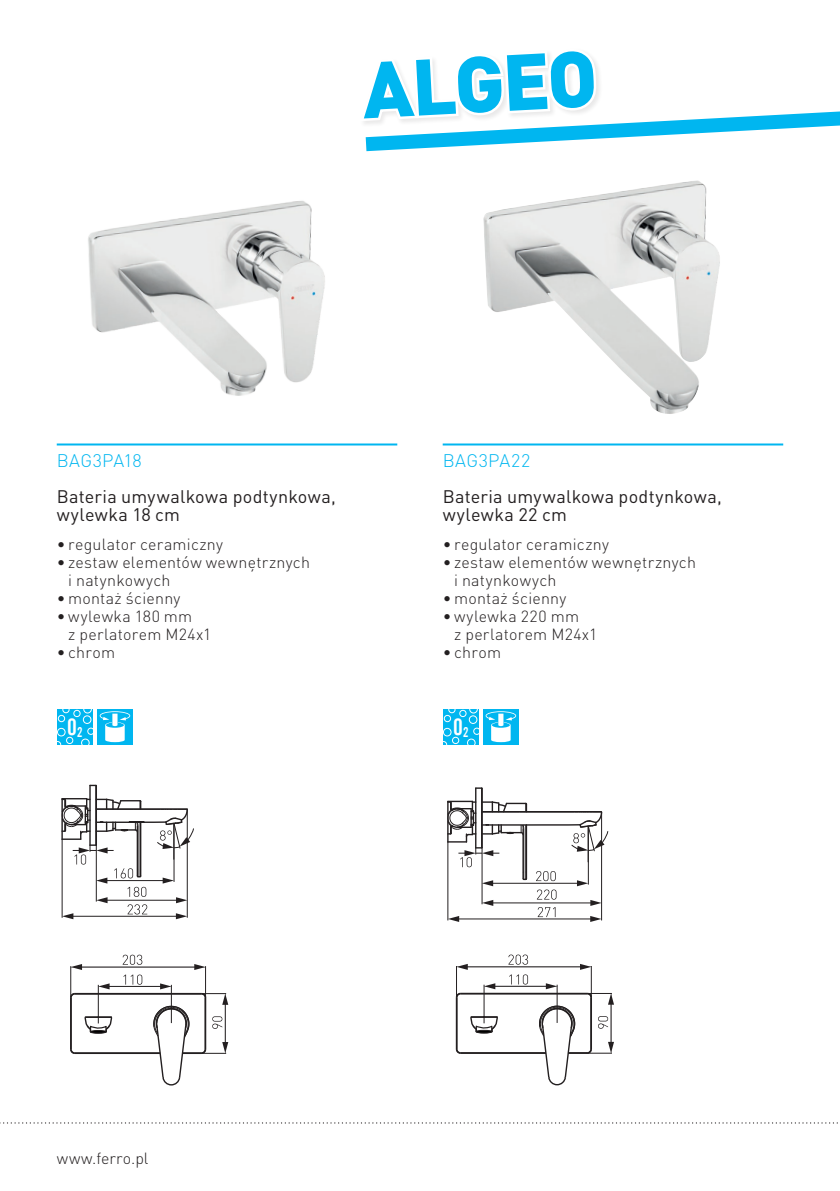
<style>
.page{position:relative;width:840px;height:1191px;background:#fff}
.page>*{position:absolute;margin:0;border:0;box-sizing:border-box;transform-origin:0 0}
.t1{font:900 78.2px "DIN Pro";color:#00b6f0}
.t2{font:23.2px "Alternate Gothic No 2 EU";color:#fff}
.t3{font:18px/18px "DIN Pro";letter-spacing:.015em;color:#231f20}
.t4{font:300 18px "DIN Pro";letter-spacing:.02em;color:#00b6f0}
.t5{font:300 16px/18px "DIN Pro";letter-spacing:.015em;color:#231f20}
</style>
<div class="page">
<svg style="left:364px;top:54px;width:475px;height:98px"></svg>
<div style="left:97px;top:709px;width:36px;height:36px;background:#00b6f0"></div>
<svg style="left:100px;top:711px;width:30px;height:31px"></svg>
<div style="left:57px;top:709px;width:36px;height:36px;background:#00b6f0"></div>
<div style="left:83px;top:715px;width:8px;height:8px;border:1px solid #fff;border-radius:50%"></div>
<div style="left:57px;top:728px;width:8px;height:8px;border:1px solid #fff;border-radius:50%"></div>
<svg style="left:83px;top:709px;width:9px;height:4px"></svg>
<svg style="left:81px;top:728px;width:12px;height:17px"></svg>
<div style="left:73px;top:710px;width:7px;height:7px;border:1px solid #fff;border-radius:50%"></div>
<svg style="left:62px;top:709px;width:7px;height:4px"></svg>
<div style="left:58px;top:715px;width:7px;height:7px;border:1px solid #fff;border-radius:50%"></div>
<div style="left:66px;top:737px;width:7px;height:7px;border:1px solid #fff;border-radius:50%"></div>
<div style="left:482px;top:709px;width:36px;height:36px;background:#00b6f0"></div>
<svg style="left:485px;top:711px;width:31px;height:31px"></svg>
<div style="left:442px;top:709px;width:36px;height:36px;background:#00b6f0"></div>
<div style="left:469px;top:715px;width:8px;height:8px;border:1px solid #fff;border-radius:50%"></div>
<div style="left:443px;top:728px;width:8px;height:8px;border:1px solid #fff;border-radius:50%"></div>
<svg style="left:469px;top:709px;width:8px;height:4px"></svg>
<svg style="left:467px;top:728px;width:11px;height:17px"></svg>
<div style="left:459px;top:710px;width:7px;height:7px;border:1px solid #fff;border-radius:50%"></div>
<svg style="left:448px;top:709px;width:7px;height:4px"></svg>
<div style="left:444px;top:715px;width:6px;height:7px;border:1px solid #fff;border-radius:50%"></div>
<div style="left:452px;top:737px;width:7px;height:7px;border:1px solid #fff;border-radius:50%"></div>
<hr style="left:57px;top:443px;width:340px;height:2px;background:#00b6f0">
<hr style="left:442px;top:443px;width:340px;height:2px;background:#00b6f0">
<svg style="left:0;top:1122px;width:838px;height:1px"></svg>
<img style="left:88px;top:201px;width:237px;height:195px">
<hr style="left:70px;top:997px;width:2px;height:52px;background:#231f20">
<hr style="left:75px;top:993px;width:126px;height:1px;background:#231f20">
<hr style="left:75px;top:1052px;width:85px;height:2px;background:#231f20">
<svg style="left:70px;top:992px;width:6px;height:7px"></svg>
<svg style="left:70px;top:1048px;width:6px;height:6px"></svg>
<svg style="left:84px;top:1015px;width:29px;height:19px"></svg>
<div style="left:90px;top:1030px;width:17px;height:3px;border:1px solid #231f20;border-radius:50%"></div>
<hr style="left:80px;top:966px;width:116px;height:1px;background:#231f20">
<svg style="left:71px;top:964px;width:11px;height:6px"></svg>
<svg style="left:194px;top:964px;width:11px;height:6px"></svg>
<hr style="left:107px;top:986px;width:55px;height:1px;background:#231f20">
<svg style="left:99px;top:983px;width:10px;height:6px"></svg>
<hr style="left:70px;top:966px;width:1px;height:31px;background:#231f20">
<hr style="left:98px;top:984px;width:1px;height:39px;background:#231f20">
<hr style="left:205px;top:966px;width:1px;height:31px;background:#231f20">
<svg style="left:123px;top:954px;width:19px;height:10px"></svg>
<svg style="left:123px;top:974px;width:15px;height:10px"></svg>
<svg style="left:137px;top:974px;width:5px;height:10px"></svg>
<svg style="left:153px;top:983px;width:75px;height:103px"></svg>
<svg style="left:212px;top:1016px;width:10px;height:5px"></svg>
<hr style="left:455px;top:997px;width:2px;height:52px;background:#231f20">
<hr style="left:460px;top:992px;width:127px;height:2px;background:#231f20">
<hr style="left:460px;top:1052px;width:85px;height:1px;background:#231f20">
<svg style="left:455px;top:992px;width:6px;height:6px"></svg>
<svg style="left:455px;top:1047px;width:6px;height:7px"></svg>
<svg style="left:470px;top:1015px;width:28px;height:19px"></svg>
<div style="left:475px;top:1030px;width:17px;height:3px;border:1px solid #231f20;border-radius:50%"></div>
<hr style="left:465px;top:966px;width:116px;height:1px;background:#231f20">
<svg style="left:457px;top:964px;width:10px;height:6px"></svg>
<svg style="left:579px;top:964px;width:11px;height:6px"></svg>
<hr style="left:493px;top:986px;width:54px;height:1px;background:#231f20">
<svg style="left:484px;top:983px;width:11px;height:6px"></svg>
<hr style="left:456px;top:966px;width:1px;height:31px;background:#231f20">
<hr style="left:483px;top:984px;width:1px;height:39px;background:#231f20">
<hr style="left:590px;top:966px;width:1px;height:31px;background:#231f20">
<svg style="left:508px;top:954px;width:20px;height:10px"></svg>
<svg style="left:509px;top:974px;width:18px;height:10px"></svg>
<svg style="left:522px;top:974px;width:5px;height:10px"></svg>
<svg style="left:538px;top:983px;width:75px;height:103px"></svg>
<svg style="left:597px;top:1016px;width:10px;height:5px"></svg>
<hr style="left:61px;top:798px;width:2px;height:41px;background:#231f20">
<hr style="left:95px;top:785px;width:2px;height:60px;background:#231f20">
<hr style="left:89px;top:785px;width:2px;height:60px;background:#231f20">
<svg style="left:62px;top:798px;width:132px;height:121px"></svg>
<svg style="left:475px;top:787px;width:7px;height:2px"></svg>
<hr style="left:475px;top:788px;width:1px;height:60px;background:#231f20">
<hr style="left:481px;top:788px;width:1px;height:59px;background:#231f20">
<svg style="left:447px;top:800px;width:161px;height:122px"></svg>
<img style="left:483px;top:180px;width:237px;height:234px">
<h1 class="t1" style="left:359px;top:37px;width:236px;rotate:-3deg">ALGEO</h1>
<p class="t4" style="left:57px;top:448px;width:86px">BAG3PA18</p>
<p class="t4" style="left:442px;top:448px;width:89px">BAG3PA22</p>
<p class="t3" style="left:57px;top:486px;width:280px">Bateria umywalkowa podtynkowa, wylewka 18 cm</p>
<p class="t5" style="left:57px;top:535px;width:168px">• regulator ceramiczny</p>
<p class="t5" style="left:68px;top:553px;width:243px;text-indent:-11px">• zestaw elementów wewnętrznych i natynkowych</p>
<p class="t5" style="left:57px;top:589px;width:125px">• montaż ścienny</p>
<p class="t5" style="left:68px;top:607px;width:145px;text-indent:-11px">• wylewka 180 mm<br>z perlatorem M24x1</p>
<p class="t5" style="left:57px;top:643px;width:60px">• chrom</p>
<p class="t3" style="left:442px;top:486px;width:280px">Bateria umywalkowa podtynkowa, wylewka 22 cm</p>
<p class="t5" style="left:442px;top:535px;width:168px">• regulator ceramiczny</p>
<p class="t5" style="left:454px;top:553px;width:243px;text-indent:-11px">• zestaw elementów wewnętrznych i natynkowych</p>
<p class="t5" style="left:442px;top:589px;width:125px">• montaż ścienny</p>
<p class="t5" style="left:454px;top:607px;width:145px;text-indent:-11px">• wylewka 220 mm<br>z perlatorem M24x1</p>
<p class="t5" style="left:442px;top:643px;width:60px">• chrom</p>
<h2 class="t2" style="left:67px;top:714px;width:17px">O<sub>2</sub></h2>
<h2 class="t2" style="left:453px;top:714px;width:17px">O<sub>2</sub></h2>
<p class="t5" style="left:57px;top:1148px;width:93px">www.ferro.pl</p>
</div>
